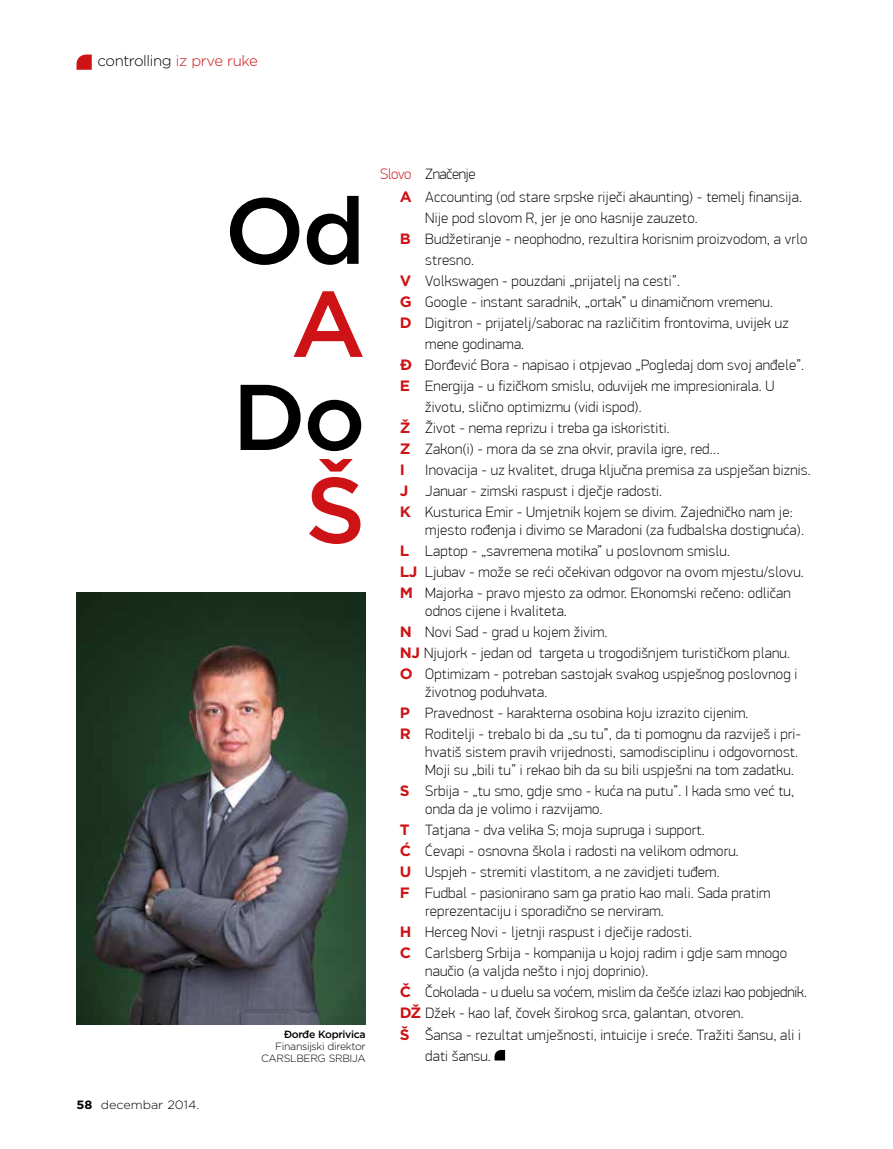
<style>
.page{position:relative;width:893px;height:1149px;background:#fff}
.page>*{position:absolute;margin:0;border:0;box-sizing:border-box;transform-origin:0 0}
.t1{font:500 93px "Gotham";color:#000}
.t2{font:500 93px "Gotham";color:#cd1316}
.t3{font:100 15px/21px "PF Din Display Pro";letter-spacing:.01em;color:#000}
.t4{font:100 15px "PF Din Display Pro";letter-spacing:-.01em;color:#000}
.t5{font:300 15px "Gotham";letter-spacing:-.03em;color:#000}
.t6{font:100 15px "PF Din Display Pro";letter-spacing:-.03em;color:#000}
.t7{font:700 15px "Gotham";color:#cd1316}
.t8{font:300 12px "Gotham";color:#000;scale:1.05 1}
.t9{font:300 10.5px/12px "Gotham";letter-spacing:-.03em;color:#000;text-align:right}
.t10{font:500 10.5px "Gotham";letter-spacing:-.03em;color:#000}
.s1{color:#cd1316}
.s2{font-weight:700}
.s3{font-family:"Gotham";font-weight:700;color:#cd1316}
</style>
<div class="page">
<svg style="left:77px;top:55px;width:15px;height:15px"></svg>
<svg style="left:495px;top:1050px;width:10px;height:10px"></svg>
<img style="left:77px;top:592px;width:289px;height:432px">
<p class="t5" style="left:98px;top:51px;width:162px">controlling <span class="s1">iz prve ruke</span></p>
<p class="t8" style="left:77px;top:1096px;width:118px"><span class="s2">58</span> decembar 2014.</p>
<h1 class="t1" style="left:224px;top:170px;width:143px">Od</h1>
<h1 class="t2" style="left:291px;top:263px;width:76px">A</h1>
<h1 class="t1" style="left:232px;top:356px;width:135px">Do</h1>
<h1 class="t2" style="left:305px;top:449px;width:62px">Š</h1>
<p class="t10" style="left:284px;top:1027px;width:84px">Đorđe Koprivica</p>
<p class="t9" style="left:261px;top:1039px;width:106px">Finansijski direktor<br>CARSLBERG SRBIJA</p>
<p class="t6" style="left:380px;top:165px;width:97px"><span class="s1">Slovo</span> Značenje</p>
<p class="t3" style="left:400px;top:186px;width:404px"><span class="s3">A</span> Accounting (od stare srpske riječi akaunting) - temelj finansija.</p>
<p class="t3" style="left:425px;top:207px;width:274px">Nije pod slovom R, jer je ono kasnije zauzeto.</p>
<p class="t3" style="left:400px;top:228px;width:409px"><span class="s3">B</span> Budžetiranje - neophodno, rezultira korisnim proizvodom, a vrlo</p>
<p class="t3" style="left:425px;top:249px;width:50px">stresno.</p>
<p class="t3" style="left:400px;top:270px;width:282px"><span class="s3">V</span> Volkswagen - pouzdani „prijatelj na cesti”.</p>
<p class="t3" style="left:400px;top:291px;width:375px"><span class="s3">G</span> Google - instant saradnik, „ortak” u dinamičnom vremenu.</p>
<p class="t3" style="left:400px;top:312px;width:391px"><span class="s3">D</span> Digitron - prijatelj/saborac na različitim frontovima, uvijek uz</p>
<p class="t3" style="left:425px;top:333px;width:100px">mene godinama.</p>
<p class="t3" style="left:400px;top:354px;width:406px"><span class="s3">Đ</span> Đorđević Bora - napisao i otpjevao „Pogledaj dom svoj anđele”.</p>
<p class="t3" style="left:400px;top:375px;width:376px"><span class="s3">E</span> Energija - u fizičkom smislu, oduvijek me impresionirala. U</p>
<p class="t3" style="left:425px;top:396px;width:218px">životu, slično optimizmu (vidi ispod).</p>
<p class="t3" style="left:400px;top:417px;width:271px"><span class="s3">Ž</span> Život - nema reprizu i treba ga iskoristiti.</p>
<p class="t3" style="left:400px;top:438px;width:321px"><span class="s3">Z</span> Zakon(i) - mora da se zna okvir, pravila igre, red…</p>
<p class="t7" style="left:400px;top:459px;width:7px">I</p>
<p class="t3" style="left:400px;top:459px;width:412px;text-indent:26px">Inovacija - uz kvalitet, druga ključna premisa za uspješan biznis.<br><span class="s3">J</span> Januar - zimski raspust i dječje radosti.<br><span class="s3">K</span> Kusturica Emir - Umjetnik kojem se divim. Zajedničko nam je:</p>
<p class="t3" style="left:400px;top:519px;width:406px;text-indent:26px">mjesto rođenja i divimo se Maradoni (za fudbalska dostignuća).<br><span class="s3">L</span> Laptop - „savremena motika” u poslovnom smislu.<br><span class="s3">LJ</span> Ljubav - može se reći očekivan odgovor na ovom mjestu/slovu.<br><span class="s3">M</span> Majorka - pravo mjesto za odmor. Ekonomski rečeno: odličan</p>
<p class="t3" style="left:400px;top:600px;width:399px;text-indent:26px">odnos cijene i kvaliteta.<br><span class="s3">N</span> Novi Sad - grad u kojem živim.<br><span class="s3">NJ</span> Njujork - jedan od targeta u trogodišnjem turističkom planu.<br><span class="s3">O</span> Optimizam - potreban sastojak svakog uspješnog poslovnog i</p>
<p class="t3" style="left:400px;top:681px;width:403px;text-indent:26px">životnog poduhvata.<br><span class="s3">P</span> Pravednost - karakterna osobina koju izrazito cijenim.<br><span class="s3">R</span> Roditelji - trebalo bi da „su tu”, da ti pomognu da razviješ i pri-</p>
<p class="t3" style="left:425px;top:743px;width:374px;line-height:18px">hvatiš sistem pravih vrijednosti, samodisciplinu i odgovornost.<br>Moji su „bili tu” i rekao bih da su bili uspješni na tom zadatku.</p>
<p class="t3" style="left:425px;top:782px;width:370px;line-height:18px;text-indent:-26px"><span class="s3">S</span> Srbija - „tu smo, gdje smo - kuća na putu”. I kada smo već tu, onda da je volimo i razvijamo.</p>
<p class="t3" style="left:400px;top:819px;width:372px"><span class="s3">T</span> Tatjana - dva velika S; moja supruga i support.<br><span class="s3">Ć</span> Ćevapi - osnovna škola i radosti na velikom odmoru.<br><span class="s3">U</span> Uspjeh - stremiti vlastitom, a ne zavidjeti tuđem.<br><span class="s3">F</span> Fudbal - pasionirano sam ga pratio kao mali. Sada pratim</p>
<p class="t3" style="left:400px;top:900px;width:389px;text-indent:26px">reprezentaciju i sporadično se nerviram.<br><span class="s3">H</span> Herceg Novi - ljetnji raspust i dječije radosti.<br><span class="s3">C</span> Carlsberg Srbija - kompanija u kojoj radim i gdje sam mnogo</p>
<p class="t3" style="left:425px;top:960px;width:225px">naučio (a valjda nešto i njoj doprinio).</p>
<p class="t4" style="left:400px;top:983px;width:409px"><span class="s3">Č</span> Čokolada - u duelu sa voćem, mislim da češće izlazi kao pobjednik.</p>
<p class="t3" style="left:400px;top:1002px;width:345px"><span class="s3">DŽ</span> Džek - kao laf, čovek širokog srca, galantan, otvoren.</p>
<p class="t3" style="left:400px;top:1023px;width:403px"><span class="s3">Š</span> Šansa - rezultat umješnosti, intuicije i sreće. Tražiti šansu, ali i</p>
<p class="t3" style="left:425px;top:1044px;width:67px">dati šansu.</p>
</div>
